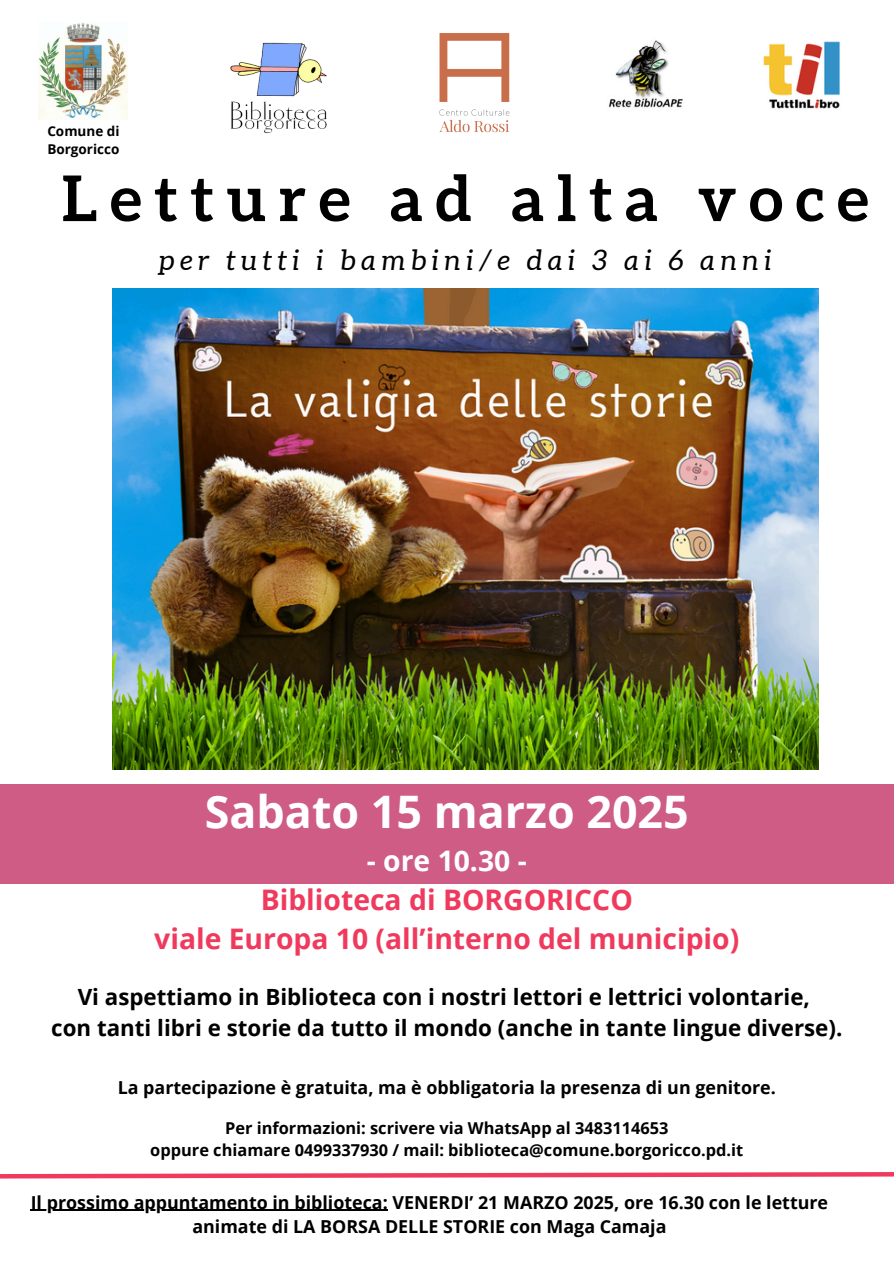
<style>
.page{position:relative;width:894px;height:1264px;background:#fff}
.page>*{position:absolute;margin:0;border:0;box-sizing:border-box;transform-origin:0 0}
.t1{font:700 63px "Aleo";letter-spacing:.2em;color:#000}
.t2{font:700 44.85px "Open Sans";color:#fff}
.t3{font:700 28.35px/38.8px "Open Sans";color:#f03a5d;text-align:center}
.t4{font:italic 28.2px "Aleo";letter-spacing:.2em;color:#000}
.t5{font:700 22.35px/31px "Open Sans";color:#000;text-align:center}
.t6{font:700 17.85px/24.8px "Open Sans";color:#000;text-align:center}
.t7{font:700 16.35px/22.2px "Open Sans";color:#000;text-align:center}
.t8{font:700 13.5px "Open Sans";color:#000}
.s1{color:#fff}
</style>
<div class="page">
<img style="left:230px;top:42px;width:97px;height:92px">
<img style="left:608px;top:40px;width:75px;height:68px">
<img style="left:439px;top:33px;width:71px;height:100px">
<img style="left:39px;top:23px;width:89px;height:97px">
<div style="left:0;top:784px;width:893px;height:100px;background:#ce5c85"></div>
<img style="left:763px;top:41px;width:77px;height:68px">
<img style="left:112px;top:288px;width:705px;height:481px">
<hr style="left:31px;top:1209px;width:357px;height:1px;background:#000">
<svg style="left:0;top:1172px;width:893px;height:7px"></svg>
<p class="t8" style="left:47px;top:121px;width:74px">Comune di</p>
<p class="t8" style="left:47px;top:139px;width:73px">Borgoricco</p>
<p class="t1" style="left:62px;top:162px;width:807px">Letture ad alta voce</p>
<h1 class="t4" style="left:159px;top:244px;width:614px">per tutti i bambini/e dai 3 ai 6 anni</h1>
<p class="t2" style="left:205px;top:780px;width:485px">Sabato 15 marzo 2025</p>
<p class="t3" style="left:154px;top:840px;width:586px"><span class="s1">- ore 10.30 -<br></span>Biblioteca di BORGORICCO<br>viale Europa 10 (all’interno del municipio)</p>
<p class="t5" style="left:51px;top:980px;width:792px">Vi aspettiamo in Biblioteca con i nostri lettori e lettrici volontarie,<br>con tanti libri e storie da tutto il mondo (anche in tante lingue diverse).</p>
<p class="t6" style="left:118px;top:1074px;width:659px">La partecipazione è gratuita, ma è obbligatoria la presenza di un genitore.</p>
<p class="t7" style="left:150px;top:1116px;width:594px">Per informazioni: scrivere via WhatsApp al 3483114653<br>oppure chiamare 0499337930 / mail: biblioteca@comune.borgoricco.pd.it</p>
<h3 class="t6" style="left:31px;top:1189px;width:798px">Il prossimo appuntamento in biblioteca: VENERDI’ 21 MARZO 2025, ore 16.30 con le letture animate di LA BORSA DELLE STORIE con Maga Camaja</h3>
</div>
